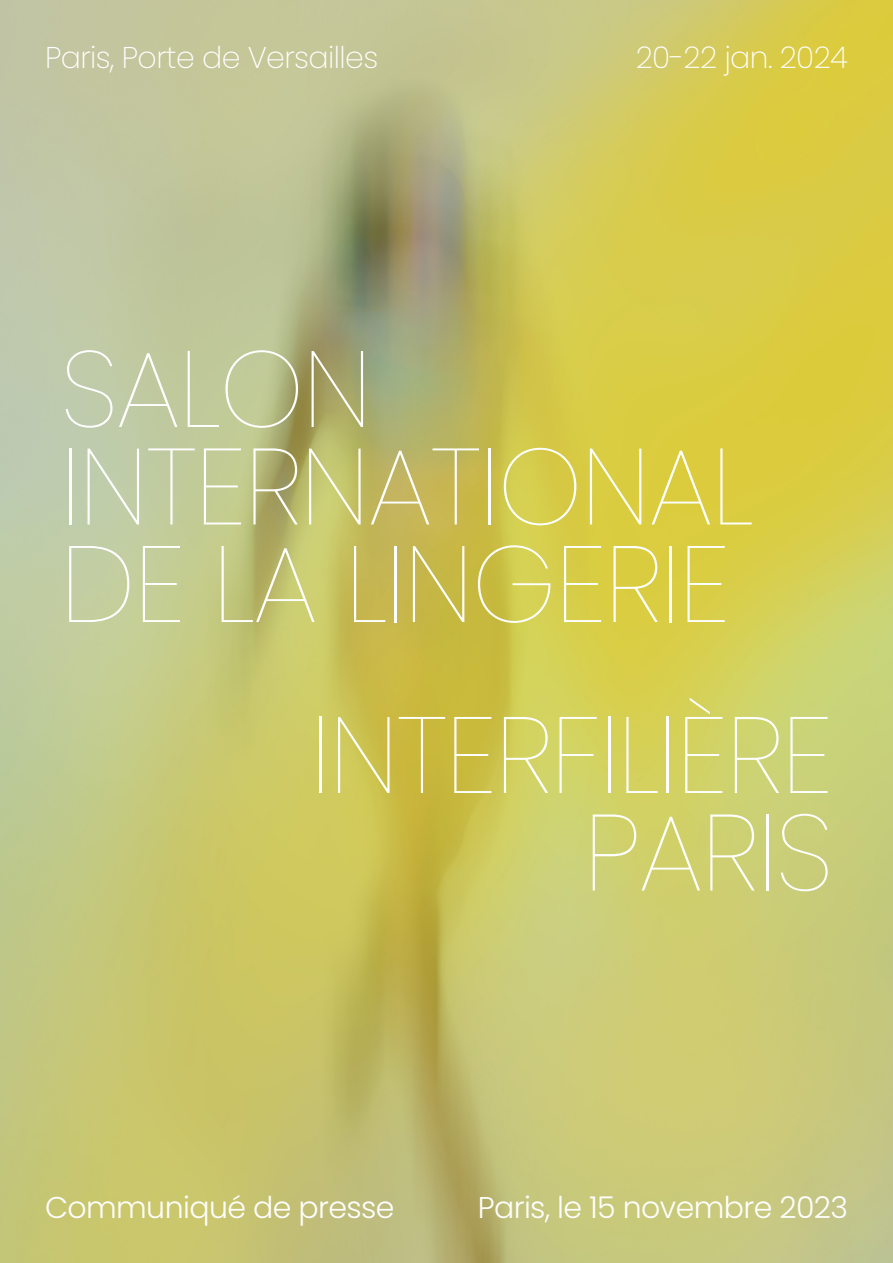
<style>
.page{position:relative;width:893px;height:1263px;background:#fff}
.page>*{position:absolute;margin:0;border:0;box-sizing:border-box;transform-origin:0 0}
.t1{font:100 108px/97.5px "Poppins";letter-spacing:-.02em;color:#fff}
.t2{font:300 30px "Poppins";letter-spacing:-.02em;color:#fff}
.t3{font:200 30px "Poppins";letter-spacing:-.02em;color:#fff}
</style>
<div class="page">
<img style="left:0;top:0;width:893px;height:1263px">
<p class="t3" style="left:45px;top:40px;width:335px">Paris, Porte de Versailles</p>
<p class="t3" style="left:636px;top:40px;width:214px">20-22 jan. 2024</p>
<p class="t1" style="left:60px;top:341px;width:695px">SALON<br>INTERNATIONAL<br>DE LA LINGERIE</p>
<p class="t1" style="left:310px;top:707px;width:524px;text-align:right">INTERFILIÈRE<br>PARIS</p>
<p class="t2" style="left:45px;top:1190px;width:351px">Communiqué de presse</p>
<p class="t2" style="left:478px;top:1190px;width:372px">Paris, le 15 novembre 2023</p>
</div>
